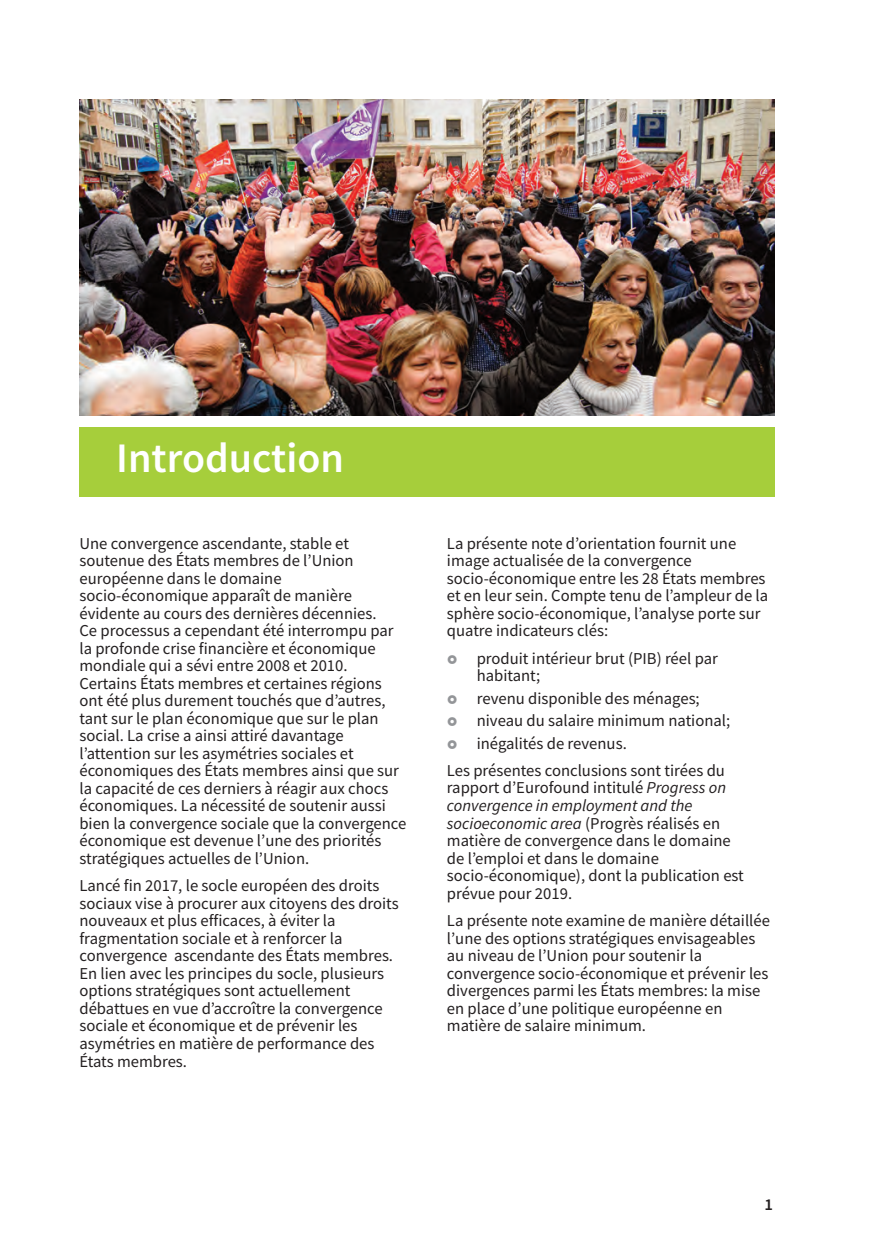
<style>
.page{position:relative;width:874px;height:1241px;background:#fff}
.page>*{position:absolute;margin:0;border:0;box-sizing:border-box;transform-origin:0 0}
.t1{font:600 42px "Source Sans Pro";color:#fff}
.t2{font:16.62px/17.5px "Source Sans Pro";color:#231f20}
.t3{font:600 16.62px "Source Sans Pro";color:#231f20}
.s1{font-style:italic}
</style>
<div class="page">
<img style="left:79px;top:99px;width:695px;height:317px">
<div style="left:79px;top:427px;width:695px;height:69px;background:#a6ce3b"></div>
<p class="t1" style="left:116px;top:442px;width:229px">Introduction</p>
<p class="t2" style="left:79px;top:535px;width:328px">Une convergence ascendante, stable et soutenue des États membres de l’Union européenne dans le domaine socio-économique apparaît de manière évidente au cours des dernières décennies.<br>Ce processus a cependant été interrompu par la profonde crise financière et économique mondiale qui a sévi entre 2008 et 2010.<br>Certains États membres et certaines régions ont été plus durement touchés que d’autres, tant sur le plan économique que sur le plan social. La crise a ainsi attiré davantage l’attention sur les asymétries sociales et économiques des États membres ainsi que sur la capacité de ces derniers à réagir aux chocs économiques. La nécessité de soutenir aussi bien la convergence sociale que la convergence économique est devenue l’une des priorités stratégiques actuelles de l’Union.</p>
<p class="t2" style="left:79px;top:878px;width:320px">Lancé fin 2017, le socle européen des droits sociaux vise à procurer aux citoyens des droits nouveaux et plus efficaces, à éviter la fragmentation sociale et à renforcer la convergence ascendante des États membres.<br>En lien avec les principes du socle, plusieurs options stratégiques sont actuellement débattues en vue d’accroître la convergence sociale et économique et de prévenir les asymétries en matière de performance des États membres.</p>
<p class="t2" style="left:446px;top:536px;width:322px">La présente note d’orientation fournit une image actualisée de la convergence socio-économique entre les 28 États membres et en leur sein. Compte tenu de l’ampleur de la sphère socio-économique, l’analyse porte sur quatre indicateurs clés:</p>
<p class="t2" style="left:476px;top:650px;width:242px">produit intérieur brut (PIB) réel par habitant;</p>
<p class="t2" style="left:476px;top:690px;width:224px">revenu disponible des ménages;</p>
<p class="t2" style="left:476px;top:713px;width:255px">niveau du salaire minimum national;</p>
<p class="t2" style="left:476px;top:735px;width:151px">inégalités de revenus.</p>
<p class="t2" style="left:446px;top:763px;width:298px">Les présentes conclusions sont tirées du rapport d’Eurofound intitulé <span class="s1">Progress on convergence in employment and the socioeconomic area</span> (Progrès réalisés en matière de convergence dans le domaine de l’emploi et dans le domaine socio-économique), dont la publication est prévue pour 2019.</p>
<p class="t2" style="left:446px;top:913px;width:324px">La présente note examine de manière détaillée l’une des options stratégiques envisageables au niveau de l’Union pour soutenir la convergence socio-économique et prévenir les divergences parmi les États membres: la mise en place d’une politique européenne en matière de salaire minimum.</p>
<p class="t3" style="left:764px;top:1197px;width:10px">1</p>
</div>
